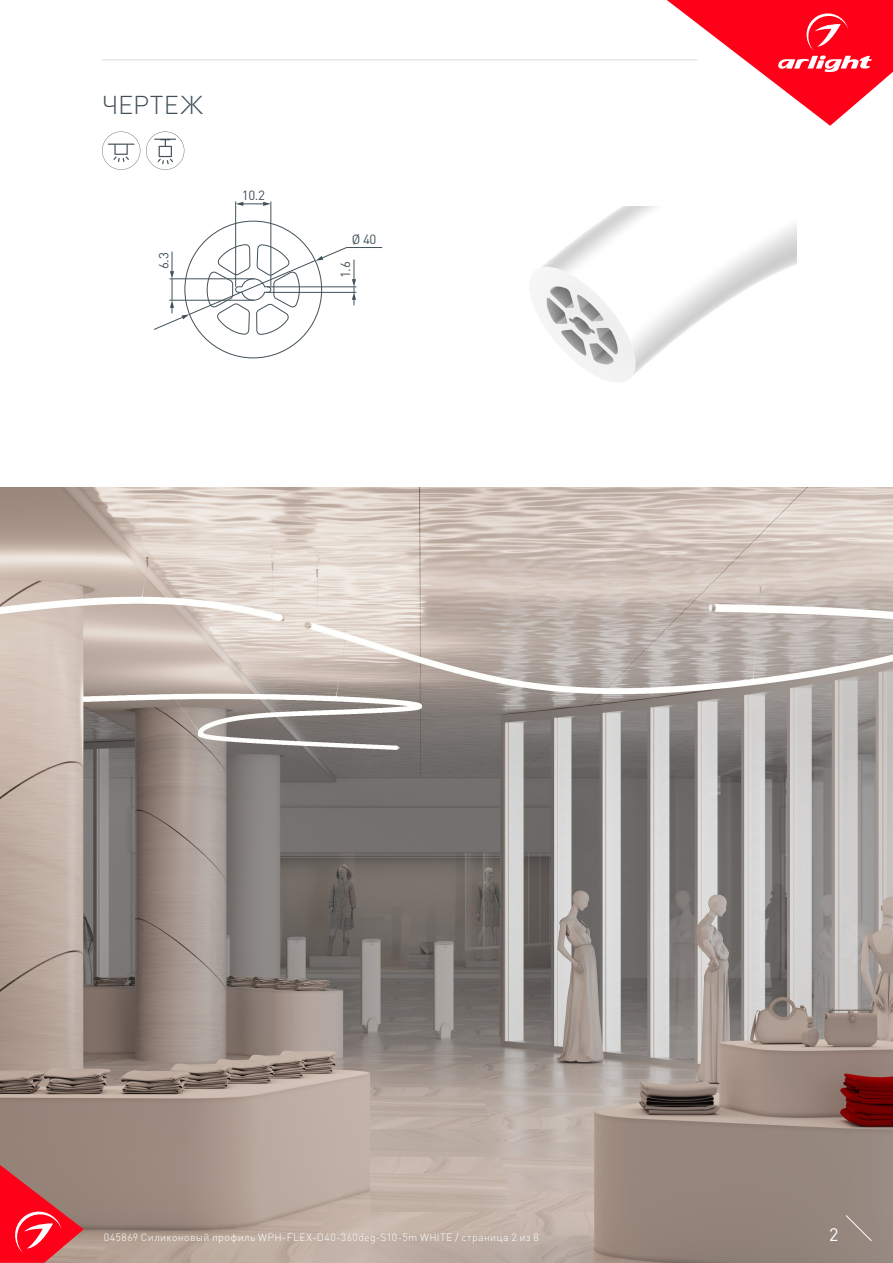
<style>
.page{position:relative;width:893px;height:1263px;background:#fff}
.page>*{position:absolute;margin:0;border:0;box-sizing:border-box;transform-origin:0 0}
.t1{font:300 25.5px "DIN Pro";letter-spacing:.01em;color:#425159}
.t2{font:18px "DIN Pro";color:#fff}
.t3{font:13.2px "DIN Pro";color:#425159}
.t4{font:300 10.5px "DIN Pro";letter-spacing:.035em;color:#fff}
</style>
<div class="page">
<img style="left:0;top:488px;width:893px;height:775px">
<svg style="left:0;top:1165px;width:84px;height:98px;background:#d6434c"></svg>
<svg style="left:845px;top:1215px;width:27px;height:26px"></svg>
<svg style="left:667px;top:0;width:226px;height:126px"></svg>
<hr style="left:102px;top:60px;width:595px;height:1px;background:#dcdddf">
<svg style="left:102px;top:132px;width:38px;height:38px"></svg>
<img style="left:531px;top:207px;width:265px;height:175px">
<svg style="left:146px;top:132px;width:237px;height:227px"></svg>
<p class="t1" style="left:102px;top:87px;width:102px">ЧЕРТЕЖ</p>
<p class="t3" style="left:155px;top:269px;width:18px;rotate:-90deg">6.3</p>
<p class="t3" style="left:242px;top:187px;width:25px">10.2</p>
<p class="t3" style="left:352px;top:230px;width:26px">Ø 40</p>
<p class="t3" style="left:337px;top:278px;width:18px;rotate:-90deg">1.6</p>
<p class="t4" style="left:104px;top:1230px;width:437px">045869 Силиконовый профиль WPH-FLEX-D40-360deg-S10-5m WHITE / страница 2 из 8</p>
<p class="t2" style="left:829px;top:1222px;width:11px">2</p>
</div>
